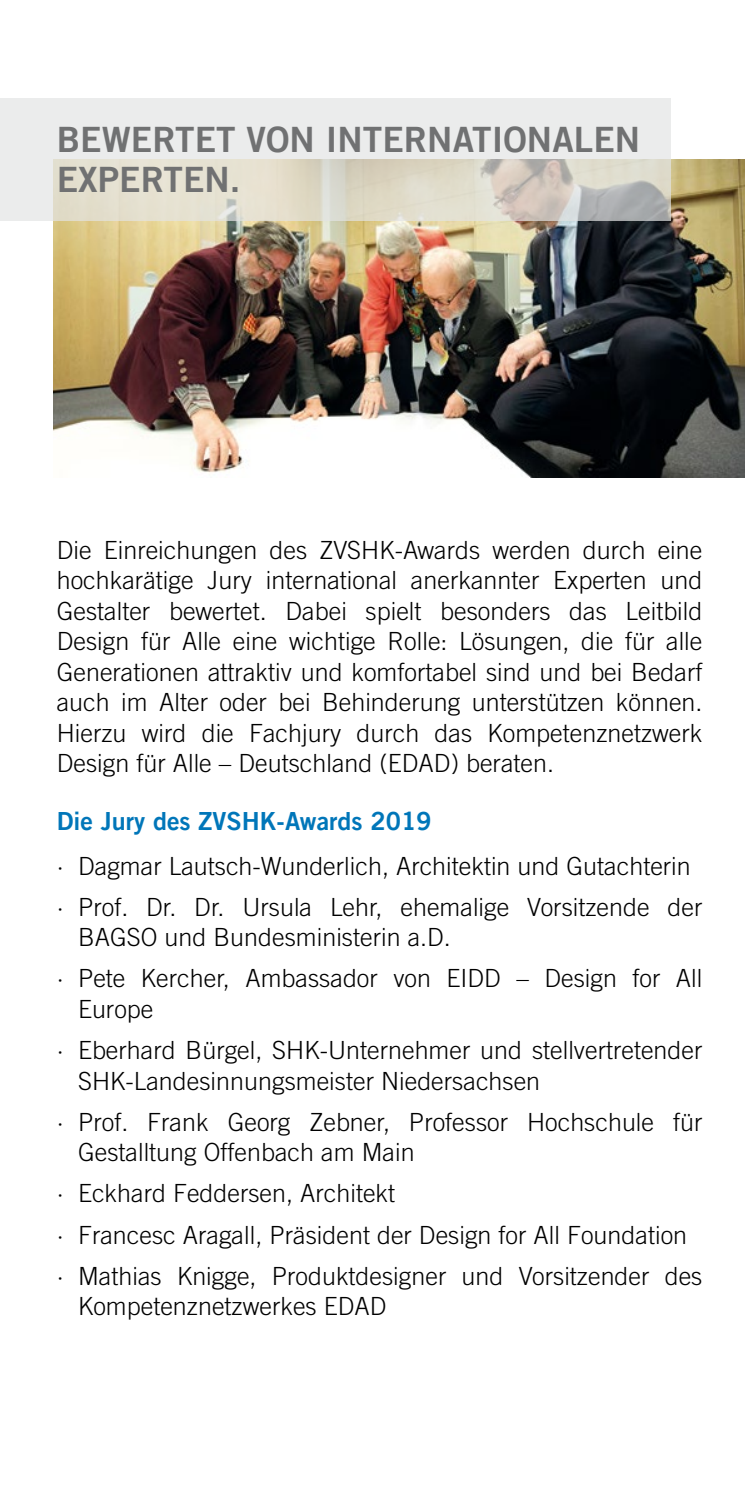
<style>
.page{position:relative;width:745px;height:1489px;background:#fff}
.page>*{position:absolute;margin:0;border:0;box-sizing:border-box;transform-origin:0 0}
.ZVSHK_H2{font:35px/40px "Trade Gothic LT Bold Two";color:#707172}
.ZVSHK_p{font:300 25px/30.5px "Trade Gothic LT";color:#000}
.ZVSHK_H3{font:25px "Trade Gothic LT Bold Two";color:#0076b9}
</style>
<div class="page">
<img style="left:53px;top:159px;width:691px;height:318px">
<svg style="left:0;top:99px;width:670px;height:122px;background:#e3e1db"></svg>
<p class="ZVSHK_H2" style="left:57px;top:119px;width:584px">BEWERTET VON INTERNATIONALEN<br>EXPERTEN.</p>
<p class="ZVSHK_p" style="left:57px;top:534px;width:646px;text-align:justify">Die Einreichungen des ZVSHK-Awards werden durch eine hochkarätige Jury international anerkannter Experten und Gestalter bewertet. Dabei spielt besonders das Leitbild Design für Alle eine wichtige Rolle: Lösungen, die für alle Generationen attraktiv und komfortabel sind und bei Bedarf auch im Alter oder bei Behinderung unterstützen können.<br>Hierzu wird die Fachjury durch das Kompetenznetzwerk Design für Alle – Deutschland (EDAD) beraten.</p>
<p class="ZVSHK_H3" style="left:57px;top:805px;width:376px">Die Jury des ZVSHK-Awards 2019</p>
<p class="ZVSHK_p" style="left:57px;top:850px;width:635px">· Dagmar Lautsch-Wunderlich, Architektin und Gutachterin</p>
<p class="ZVSHK_p" style="left:78px;top:891px;width:625px;text-indent:-21px">· Prof. Dr. Dr. Ursula Lehr, ehemalige Vorsitzende der<br>BAGSO und Bundesministerin a.D.</p>
<p class="ZVSHK_p" style="left:78px;top:962px;width:625px;text-indent:-21px">· Pete Kercher, Ambassador von EIDD – Design for All<br>Europe</p>
<p class="ZVSHK_p" style="left:78px;top:1034px;width:625px;text-indent:-21px">· Eberhard Bürgel, SHK-Unternehmer und stellvertretender<br>SHK-Landesinnungsmeister Niedersachsen</p>
<p class="ZVSHK_p" style="left:78px;top:1106px;width:625px;text-indent:-21px">· Prof. Frank Georg Zebner, Professor Hochschule für<br>Gestalltung Offenbach am Main</p>
<p class="ZVSHK_p" style="left:57px;top:1177px;width:339px">· Eckhard Feddersen, Architekt</p>
<p class="ZVSHK_p" style="left:57px;top:1218px;width:631px">· Francesc Aragall, Präsident der Design for All Foundation</p>
<p class="ZVSHK_p" style="left:78px;top:1260px;width:625px;text-indent:-21px">· Mathias Knigge, Produktdesigner und Vorsitzender des<br>Kompetenznetzwerkes EDAD</p>
</div>
